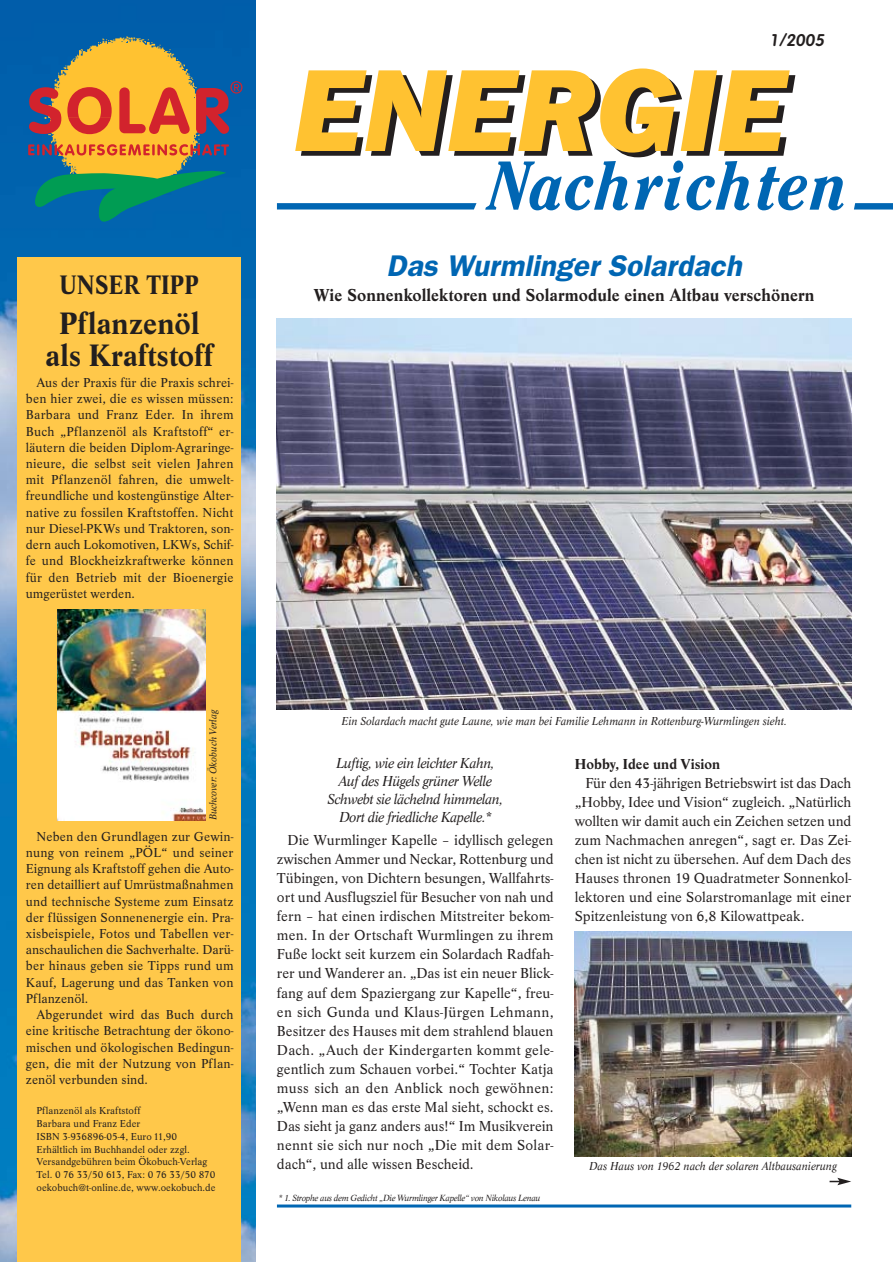
<style>
.page{position:relative;width:893px;height:1262px;background:#fff}
.page>*{position:absolute;margin:0;border:0;box-sizing:border-box;transform-origin:0 0}
.t1{font:120.9px "Franklin Got Itc T Heav Ital";letter-spacing:.005em;color:#231f1f}
.t2{font:italic 700 condensed 72.15px "Cheltenham Itc T";letter-spacing:.02em;color:#0066b3}
.t3{font:700 32.1px/32.1px "Life T";color:#231f1f;text-align:center}
.t4{font:italic 600 30px "Franklin Gothic";color:#0066b3}
.t5{font:700 27.75px "Life T";letter-spacing:.005em;color:#231f1f;scale:.9 1}
.t6{font:700 18px "Life T";letter-spacing:.005em;color:#231f1f}
.t7{font:italic 600 16.5px "Volkswagen";color:#231f1f}
.t8{font:15px/19px "Life T";color:#231f1f;text-align:justify}
.t9{font:italic 15px/18px "Life T";letter-spacing:-.02em;color:#231f1f;text-align:center}
.t10{font:700 15px "Life T";letter-spacing:.005em;color:#231f1f}
.t11{font:13.5px/16.2px "Life T";letter-spacing:.015em;color:#231f1f;text-align:justify}
.t12{font:italic 12px "Life T";letter-spacing:.005em;color:#231f1f;scale:.95 1}
.t13{font:10.5px/12.6px "Life T";letter-spacing:.005em;color:#231f1f}
.t14{font:italic 10.5px "Life T";letter-spacing:.005em;color:#231f1f;scale:.95 1}
.t15{font:italic 9.3px "Life T";letter-spacing:-.02em;color:#231f1f}
</style>
<div class="page">
<img style="left:0;top:0;width:256px;height:1262px">
<div style="left:17px;top:257px;width:224px;height:1005px;background:#ffc84a"></div>
<img style="left:42px;top:33px;width:162px;height:136px">
<svg style="left:29px;top:87px;width:32px;height:47px;background:#a1474e"></svg>
<svg style="left:67px;top:87px;width:45px;height:47px;background:#e66d2e"></svg>
<svg style="left:119px;top:87px;width:71px;height:47px;background:#e9772f"></svg>
<svg style="left:196px;top:81px;width:46px;height:53px;background:#624370"></svg>
<svg style="left:28px;top:144px;width:201px;height:11px;background:#be6743"></svg>
<svg style="left:31px;top:169px;width:195px;height:56px;background:#0f7d86"></svg>
<hr style="left:277px;top:1204px;width:574px;height:3px;background:#0066b3">
<svg style="left:854px;top:203px;width:38px;height:6px"></svg>
<svg style="left:277px;top:203px;width:199px;height:6px"></svg>
<img style="left:57px;top:609px;width:148px;height:211px">
<img style="left:277px;top:318px;width:574px;height:391px">
<svg style="left:829px;top:1177px;width:22px;height:8px"></svg>
<img style="left:574px;top:931px;width:277px;height:225px">
<h3 class="t5" style="left:60px;top:274px;width:156px">UNSER TIPP</h3>
<h3 class="t3" style="left:45px;top:310px;width:169px">Pflanzenöl als Kraftstoff</h3>
<p class="t11" style="left:26px;top:376px;width:209px;text-indent:11px">Aus der Praxis für die Praxis schrei&shy;ben hier zwei, die es wissen müssen:<br>Barbara und Franz Eder. In ihrem Buch „Pflanzenöl als Kraftstoff“ er&shy;läutern die beiden Diplom-Agraringe&shy;nieure, die selbst seit vielen Jahren mit Pflanzenöl fahren, die umwelt&shy;freundliche und kostengünstige Alter&shy;native zu fossilen Kraftstoffen. Nicht nur Diesel-PKWs und Traktoren, son&shy;dern auch Lokomotiven, LKWs, Schif&shy;fe und Blockheizkraftwerke können für den Betrieb mit der Bioenergie umgerüstet werden.</p>
<p class="t7" style="left:769px;top:33px;width:56px">1/2005</p>
<h1 class="t1" style="left:299px;top:75px;width:494px">ENERGIE</h1>
<h2 class="t2" style="left:487px;top:162px;width:362px">Nachrichten</h2>
<h3 class="t4" style="left:386px;top:255px;width:356px">Das Wurmlinger Solardach</h3>
<p class="t6" style="left:314px;top:288px;width:502px">Wie Sonnenkollektoren und Solarmodule einen Altbau verschönern</p>
<p class="t14" style="left:209px;top:820px;width:118px;rotate:-90deg">Buchcover: Ökobuch Verlag</p>
<p class="t11" style="left:26px;top:829px;width:209px;text-indent:11px">Neben den Grundlagen zur Gewin&shy;nung von reinem „PÖL“ und seiner Eignung als Kraftstoff gehen die Auto&shy;ren detailliert auf Umrüstmaßnahmen und technische Systeme zum Einsatz der flüssigen Sonnenenergie ein. Pra&shy;xisbeispiele, Fotos und Tabellen ver&shy;anschaulichen die Sachverhalte. Darü&shy;ber hinaus geben sie Tipps rund um Kauf, Lagerung und das Tanken von Pflanzenöl.</p>
<p class="t11" style="left:26px;top:1007px;width:209px;text-indent:11px">Abgerundet wird das Buch durch eine kritische Betrachtung der ökono&shy;mischen und ökologischen Bedingun&shy;gen, die mit der Nutzung von Pflan&shy;zenöl verbunden sind.</p>
<p class="t13" style="left:36px;top:1105px;width:142px;line-height:13px">Pflanzenöl als Kraftstoff<br>Barbara und Franz Eder<br>ISBN 3-936896-05-4, Euro 11,90</p>
<p class="t13" style="left:36px;top:1143px;width:180px">Erhältlich im Buchhandel oder zzgl.<br>Versandgebühren beim Ökobuch-Verlag Tel. 0 76 33/50 613, Fax: 0 76 33/50 870 oekobuch@t-online.de, www.oekobuch.de</p>
<p class="t12" style="left:341px;top:717px;width:470px">Ein Solardach macht gute Laune, wie man bei Familie Lehmann in Rottenburg-Wurmlingen sieht.</p>
<p class="t9" style="left:327px;top:755px;width:177px">Luftig, wie ein leichter Kahn,<br>Auf des Hügels grüner Welle<br>Schwebt sie lächelnd himmelan,<br>Dort die friedliche Kapelle.*</p>
<p class="t8" style="left:277px;top:832px;width:278px;text-indent:11px">Die Wurmlinger Kapelle – idyllisch gelegen zwischen Ammer und Neckar, Rottenburg und Tübingen, von Dichtern besungen, Wallfahrts&shy;ort und Ausflugsziel für Besucher von nah und fern – hat einen irdischen Mitstreiter bekom&shy;men. In der Ortschaft Wurmlingen zu ihrem Fuße lockt seit kurzem ein Solardach Radfah&shy;rer und Wanderer an. „Das ist ein neuer Blick&shy;fang auf dem Spaziergang zur Kapelle“, freu&shy;en sich Gunda und Klaus-Jürgen Lehmann, Besitzer des Hauses mit dem strahlend blauen Dach. „Auch der Kindergarten kommt gele&shy;gentlich zum Schauen vorbei.“ Tochter Katja muss sich an den Anblick noch gewöhnen: „Wenn man es das erste Mal sieht, schockt es.<br>Das sieht ja ganz anders aus!“ Im Musikverein nennt sie sich nur noch „Die mit dem Solar&shy;dach“, und alle wissen Bescheid.</p>
<p class="t15" style="left:278px;top:1194px;width:263px">* 1. Strophe aus dem Gedicht „Die Wurmlinger Kapelle“ von Nikolaus Lenau</p>
<p class="t10" style="left:574px;top:758px;width:147px">Hobby, Idee und Vision</p>
<p class="t8" style="left:574px;top:775px;width:278px;text-indent:11px">Für den 43-jährigen Betriebswirt ist das Dach „Hobby, Idee und Vision“ zugleich. „Natürlich wollten wir damit auch ein Zeichen setzen und zum Nachmachen anregen“, sagt er. Das Zei&shy;chen ist nicht zu übersehen. Auf dem Dach des Hauses thronen 19 Quadratmeter Sonnenkol&shy;lektoren und eine Solarstromanlage mit einer Spitzenleistung von 6,8 Kilowattpeak.</p>
<p class="t12" style="left:589px;top:1161px;width:262px">Das Haus von 1962 nach der solaren Altbausanierung</p>
</div>
